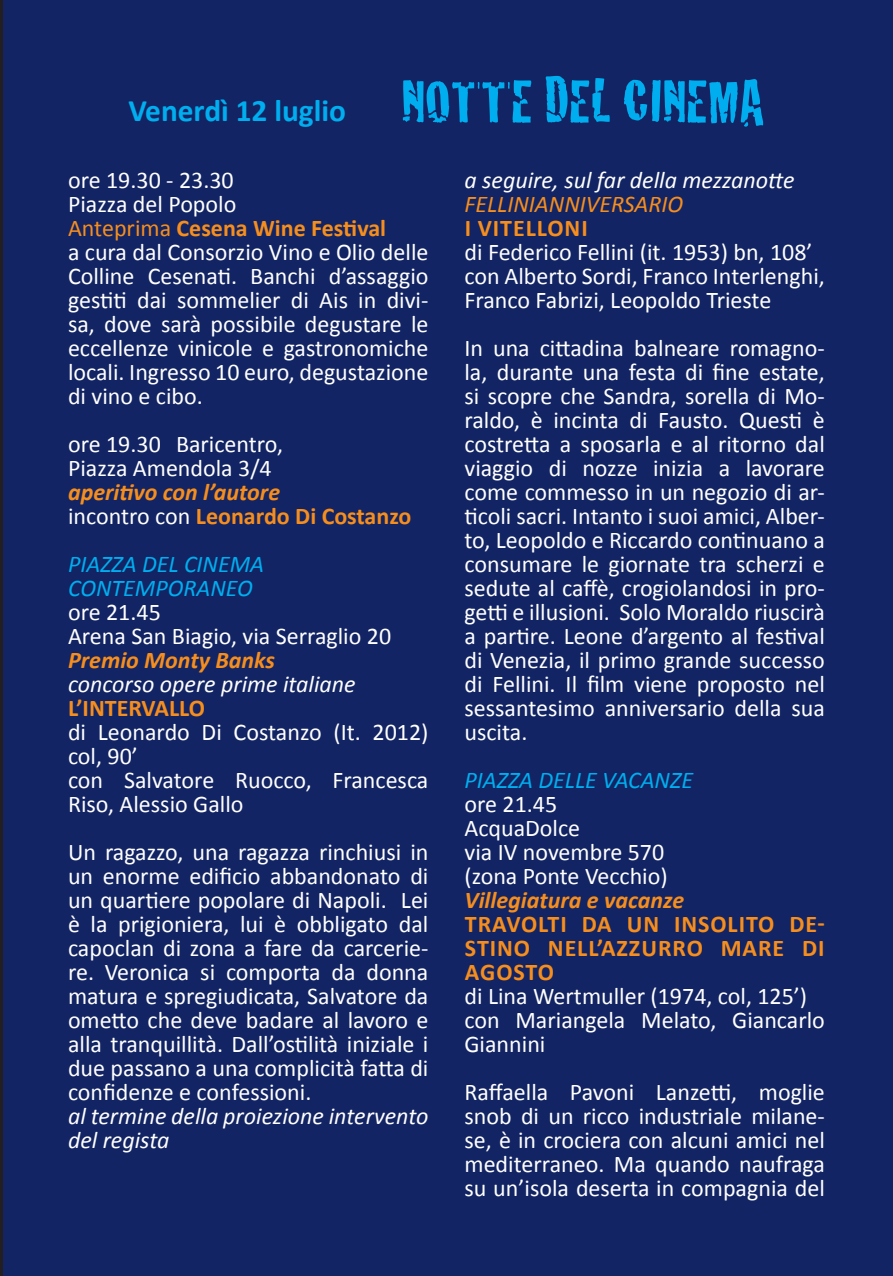
<style>
.page{position:relative;width:893px;height:1276px;background:#122463}
.page>*{position:absolute;margin:0;border:0;box-sizing:border-box;transform-origin:0 0}
.t1{font:700 31.2px "Calibri";color:#00aeef}
.t2{font:24px/24px "Calibri";color:#fff}
.t3{font:italic 24px/24px "Calibri";color:#fff}
.t4{font:italic 700 24px/24px "Calibri";color:#f68e1e}
.t5{font:700 24px/24px "Calibri";letter-spacing:.04em;color:#f68e1e;text-align:justify}
.t6{font:italic 24px/24px "Calibri";color:#00aeef}
.t7{font:italic 24px "Calibri";color:#f68e1e}
.s1{font-family:"Cracked";font-weight:400;font-size:62.7px}
.s2{color:#f68e1e}
.s3{font-weight:700;color:#f68e1e}
.s4{font-weight:400;font-style:normal;color:#fff}
.s5{font-style:normal}
</style>
<div class="page">
<h1 class="t1" style="left:128px;top:90px;width:638px">VENERDÌ 12 LUGLIO <span class="s1">NOTTE DEL CINEMA</span></h1>
<p class="t2" style="left:68px;top:168px;width:362px">ore 19.30 - 23.30<br>Piazza del Popolo<br><span class="s2">Anteprima</span> <span class="s3">CESENA WINE FESTIVAL<br></span>a cura dal Consorzio Vino e Olio delle<br>Colline Cesenati. Banchi d’assaggio gestiti dai sommelier di Ais in divi&shy;sa, dove sarà possibile degustare le eccellenze vinicole e gastronomiche locali. Ingresso 10 euro, degustazione di vino e cibo.</p>
<p class="t2" style="left:68px;top:432px;width:217px">ore 19.30 Baricentro,<br>Piazza Amendola 3/4</p>
<p class="t4" style="left:68px;top:480px;width:345px">aperitivo con l’autore<br><span class="s4">incontro con</span> <span class="s5">LEONARDO DI COSTANZO</span></p>
<p class="t6" style="left:68px;top:551px;width:198px">PIAZZA DEL CINEMA<br>CONTEMPORANEO</p>
<p class="t2" style="left:68px;top:600px;width:325px">ore 21.45<br>Arena San Biagio, via Serraglio 20</p>
<p class="t4" style="left:68px;top:648px;width:208px">Premio Monty Banks</p>
<p class="t3" style="left:68px;top:671px;width:289px">concorso opere prime italiane</p>
<p class="t5" style="left:68px;top:696px;width:137px">L’INTERVALLO</p>
<p class="t2" style="left:68px;top:720px;width:362px">di Leonardo Di Costanzo (It. 2012) col, 90’<br>con Salvatore Ruocco, Francesca<br>Riso, Alessio Gallo</p>
<p class="t2" style="left:68px;top:840px;width:362px;text-align:justify">Un ragazzo, una ragazza rinchiusi in un enorme edificio abbandonato di un quartiere popolare di Napoli. Lei è la prigioniera, lui è obbligato dal capoclan di zona a fare da carcerie&shy;re. Veronica si comporta da donna matura e spregiudicata, Salvatore da ometto che deve badare al lavoro e alla tranquillità. Dall’ostilità iniziale i due passano a una complicità fatta di confidenze e confessioni.</p>
<p class="t3" style="left:68px;top:1103px;width:362px">al termine della proiezione intervento del regista</p>
<p class="t3" style="left:464px;top:167px;width:332px">a seguire, sul far della mezzanotte</p>
<p class="t7" style="left:464px;top:188px;width:220px">FELLINIANNIVERSARIO</p>
<p class="t5" style="left:465px;top:216px;width:124px">I VITELLONI</p>
<p class="t2" style="left:464px;top:240px;width:362px">di Federico Fellini (it. 1953) bn, 108’ con Alberto Sordi, Franco Interlenghi,<br>Franco Fabrizi, Leopoldo Trieste</p>
<p class="t2" style="left:464px;top:336px;width:362px;text-align:justify">In una cittadina balneare romagno&shy;la, durante una festa di fine estate, si scopre che Sandra, sorella di Mo&shy;raldo, è incinta di Fausto. Questi è costretta a sposarla e al ritorno dal viaggio di nozze inizia a lavorare come commesso in un negozio di ar&shy;ticoli sacri. Intanto i suoi amici, Alber&shy;to, Leopoldo e Riccardo continuano a consumare le giornate tra scherzi e sedute al caffè, crogiolandosi in pro&shy;getti e illusioni. Solo Moraldo riuscirà a partire. Leone d’argento al festival di Venezia, il primo grande successo di Fellini. Il film viene proposto nel sessantesimo anniversario della sua uscita.</p>
<p class="t6" style="left:464px;top:767px;width:230px">PIAZZA DELLE VACANZE</p>
<p class="t2" style="left:464px;top:792px;width:205px">ore 21.45<br>AcquaDolce<br>via IV novembre 570 (zona Ponte Vecchio)</p>
<p class="t4" style="left:464px;top:888px;width:221px">Villegiatura e vacanze</p>
<p class="t5" style="left:465px;top:912px;width:27px">TRAVOLTI</p>
<p class="t5" style="left:582px;top:912px;width:16px">DA</p>
<p class="t5" style="left:627px;top:912px;width:16px">UN</p>
<p class="t5" style="left:674px;top:912px;width:14px">INSOLITO</p>
<p class="t5" style="left:465px;top:912px;width:361px;text-indent:324px">DE - STINO NELL’AZZURRO MARE DI AGOSTO</p>
<p class="t2" style="left:464px;top:984px;width:362px">di Lina Wertmuller (1974, col, 125’) con Mariangela Melato, Giancarlo<br>Giannini</p>
<p class="t2" style="left:464px;top:1080px;width:362px;text-align:justify">Raffaella Pavoni Lanzetti, moglie snob di un ricco industriale milane&shy;se, è in crociera con alcuni amici nel mediterraneo. Ma quando naufraga su un’isola deserta in compagnia del</p>
</div>
